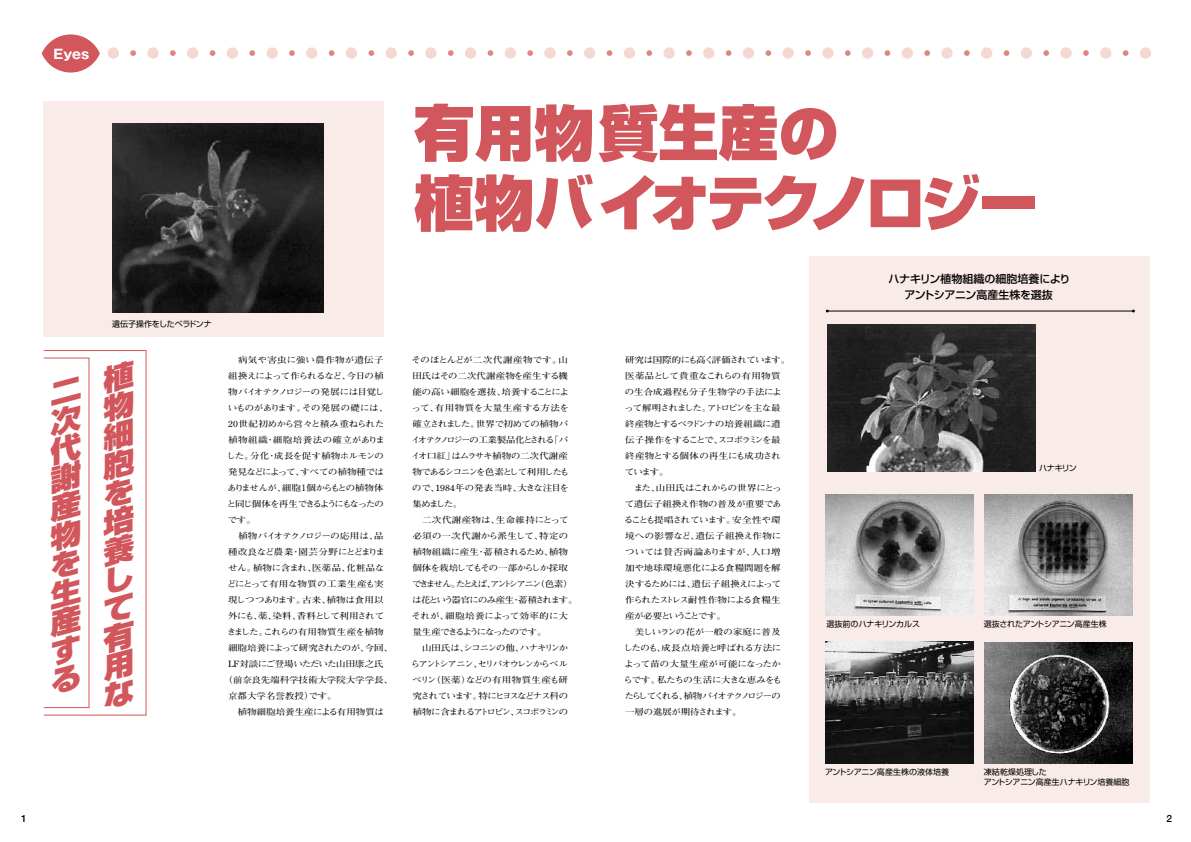
<style>
.page{position:relative;width:1191px;height:842px;background:#fff}
.page>*{position:absolute;margin:0;border:0;box-sizing:border-box;transform-origin:0 0}
.t1{font:900 60px/70px "Shin Go";color:#d2575c}
.t2{font:700 13px "Gothic MB101";color:#fff}
.t3{font:500 11px/16px "Shin Go";letter-spacing:-.015em;color:#000;text-align:center}
.t4{font:700 10px "Futo Go B101";color:#000}
.t5{font:700 8.6px/16px "Futo Min A101";letter-spacing:-.055em;color:#000;scale:1.11 1}
.t6{font:700 8.6px/16px "Futo Min A101";letter-spacing:-.075em;color:#000;scale:1.11 1}
.t7{font:700 8.6px "Futo Min A101";letter-spacing:-.02em;color:#000;scale:1.11 1}
.t8{font:700 8.6px "Futo Min A101";letter-spacing:-.005em;color:#000;scale:1.11 1}
.t9{font:700 8.6px "Futo Min A101";color:#000;scale:1.11 1}
.t10{font:700 8.6px "Futo Min A101";letter-spacing:-.095em;color:#000;scale:1.11 1}
.t11{font:8px/9.5px "Shin Go";letter-spacing:-.02em;color:#000}
.t12{font:8px "Shin Go";color:#000}
</style>
<div class="page">
<div style="left:809px;top:256px;width:340px;height:546px;background:#f9ebe8"></div>
<div style="left:44px;top:102px;width:340px;height:235px;background:#f9ebe8"></div>
<div style="left:42px;top:34px;width:58px;height:39px;background:#d2575c;border-radius:50%"></div>
<svg style="left:130px;top:50px;width:6px;height:6px"></svg>
<svg style="left:170px;top:50px;width:6px;height:6px"></svg>
<svg style="left:210px;top:50px;width:5px;height:6px"></svg>
<svg style="left:249px;top:50px;width:6px;height:6px"></svg>
<svg style="left:289px;top:50px;width:6px;height:6px"></svg>
<svg style="left:329px;top:50px;width:5px;height:6px"></svg>
<svg style="left:368px;top:50px;width:6px;height:6px"></svg>
<svg style="left:408px;top:50px;width:6px;height:6px"></svg>
<svg style="left:448px;top:50px;width:5px;height:6px"></svg>
<svg style="left:487px;top:50px;width:6px;height:6px"></svg>
<svg style="left:527px;top:50px;width:6px;height:6px"></svg>
<svg style="left:567px;top:50px;width:5px;height:6px"></svg>
<svg style="left:606px;top:50px;width:6px;height:6px"></svg>
<svg style="left:646px;top:50px;width:6px;height:6px"></svg>
<svg style="left:686px;top:50px;width:6px;height:6px"></svg>
<svg style="left:726px;top:50px;width:5px;height:6px"></svg>
<svg style="left:765px;top:50px;width:6px;height:6px"></svg>
<svg style="left:805px;top:50px;width:6px;height:6px"></svg>
<svg style="left:845px;top:50px;width:5px;height:6px"></svg>
<svg style="left:884px;top:50px;width:6px;height:6px"></svg>
<svg style="left:924px;top:50px;width:6px;height:6px"></svg>
<svg style="left:964px;top:50px;width:5px;height:6px"></svg>
<svg style="left:1003px;top:50px;width:6px;height:6px"></svg>
<svg style="left:1043px;top:50px;width:6px;height:6px"></svg>
<svg style="left:1083px;top:50px;width:5px;height:6px"></svg>
<svg style="left:1122px;top:50px;width:6px;height:6px"></svg>
<div style="left:108px;top:47px;width:11px;height:12px;background:#f4d8d1;border-radius:50%"></div>
<div style="left:147px;top:47px;width:12px;height:12px;background:#f4d8d1;border-radius:50%"></div>
<div style="left:187px;top:47px;width:11px;height:12px;background:#f4d8d1;border-radius:50%"></div>
<div style="left:227px;top:47px;width:11px;height:12px;background:#f4d8d1;border-radius:50%"></div>
<div style="left:266px;top:47px;width:12px;height:12px;background:#f4d8d1;border-radius:50%"></div>
<div style="left:306px;top:47px;width:11px;height:12px;background:#f4d8d1;border-radius:50%"></div>
<div style="left:346px;top:47px;width:11px;height:12px;background:#f4d8d1;border-radius:50%"></div>
<div style="left:385px;top:47px;width:12px;height:12px;background:#f4d8d1;border-radius:50%"></div>
<div style="left:425px;top:47px;width:11px;height:12px;background:#f4d8d1;border-radius:50%"></div>
<div style="left:465px;top:47px;width:11px;height:12px;background:#f4d8d1;border-radius:50%"></div>
<div style="left:504px;top:47px;width:12px;height:12px;background:#f4d8d1;border-radius:50%"></div>
<div style="left:544px;top:47px;width:11px;height:12px;background:#f4d8d1;border-radius:50%"></div>
<div style="left:584px;top:47px;width:11px;height:12px;background:#f4d8d1;border-radius:50%"></div>
<div style="left:624px;top:47px;width:11px;height:12px;background:#f4d8d1;border-radius:50%"></div>
<div style="left:663px;top:47px;width:12px;height:12px;background:#f4d8d1;border-radius:50%"></div>
<div style="left:703px;top:47px;width:11px;height:12px;background:#f4d8d1;border-radius:50%"></div>
<div style="left:743px;top:47px;width:11px;height:12px;background:#f4d8d1;border-radius:50%"></div>
<div style="left:782px;top:47px;width:12px;height:12px;background:#f4d8d1;border-radius:50%"></div>
<div style="left:822px;top:47px;width:11px;height:12px;background:#f4d8d1;border-radius:50%"></div>
<div style="left:862px;top:47px;width:11px;height:12px;background:#f4d8d1;border-radius:50%"></div>
<div style="left:901px;top:47px;width:12px;height:12px;background:#f4d8d1;border-radius:50%"></div>
<div style="left:941px;top:47px;width:11px;height:12px;background:#f4d8d1;border-radius:50%"></div>
<div style="left:981px;top:47px;width:11px;height:12px;background:#f4d8d1;border-radius:50%"></div>
<div style="left:1020px;top:47px;width:12px;height:12px;background:#f4d8d1;border-radius:50%"></div>
<div style="left:1060px;top:47px;width:11px;height:12px;background:#f4d8d1;border-radius:50%"></div>
<div style="left:1100px;top:47px;width:11px;height:12px;background:#f4d8d1;border-radius:50%"></div>
<div style="left:1139px;top:47px;width:12px;height:12px;background:#f4d8d1;border-radius:50%"></div>
<hr style="left:827px;top:311px;width:307px;height:1px;background:#000">
<img style="left:112px;top:123px;width:211px;height:189px">
<img style="left:827px;top:325px;width:208px;height:147px">
<img style="left:984px;top:642px;width:148px;height:122px">
<img style="left:825px;top:642px;width:149px;height:122px">
<img style="left:984px;top:495px;width:148px;height:121px">
<img style="left:825px;top:495px;width:149px;height:121px">
<h2 class="t2" style="left:54px;top:45px;width:37px">Eyes</h2>
<p class="t11" style="left:112px;top:318px;width:101px">遺伝子操作をしたベラドンナ</p>
<p class="t5" style="left:226px;top:352px;width:147px;text-indent:12px">病気や害虫に強い農作物が遺伝子組換えによって作られるなど、今日の植物バイオテクノロジーの発展には目覚しいものがあります。その発展の礎には、<br>20世紀初めから営々と積み重ねられた植物組織・細胞培養法の確立がありました。分化・成長を促す植物ホルモンの発見などによって、すべての植物種ではありませんが、細胞１個からもとの植物体と同じ個体を再生できるようにもなったのです。</p>
<p class="t10" style="left:238px;top:531px;width:133px">植物バイオテクノロジーの応用は、品</p>
<p class="t5" style="left:228px;top:544px;width:143px">種改良など農業・園芸分野にとどまりま</p>
<p class="t7" style="left:228px;top:563px;width:142px">せん。植物に含まれ、医薬品、化粧品な</p>
<p class="t8" style="left:227px;top:579px;width:143px">どにとって有用な物質の工業生産も実</p>
<p class="t7" style="left:228px;top:595px;width:142px">現しつつあります。古来、植物は食用以</p>
<p class="t5" style="left:228px;top:608px;width:142px">外にも、薬、染料、香料として利用されて</p>
<p class="t5" style="left:227px;top:624px;width:143px">きました。これらの有用物質生産を植物</p>
<p class="t5" style="left:228px;top:640px;width:150px">細胞培養によって研究されたのが、今回、</p>
<p class="t5" style="left:228px;top:656px;width:142px">LF対談にご登場いただいた山田康之氏</p>
<p class="t8" style="left:224px;top:675px;width:154px">（前奈良先端科学技術大学院大学学長、</p>
<p class="t9" style="left:228px;top:691px;width:99px">京都大学名誉教授）です。</p>
<p class="t9" style="left:238px;top:707px;width:133px">植物細胞培養生産による有用物質は</p>
<h1 class="t1" style="left:414px;top:95px;width:626px">有用物質生産の<br>植物バイオテクノロジー</h1>
<p class="t5" style="left:411px;top:352px;width:144px">そのほとんどが二次代謝産物です。山田氏はその二次代謝産物を産生する機能の高い細胞を選抜、培養することによって、有用物質を大量生産する方法を確立されました。世界で初めての植物バイオテクノロジーの工業製品化とされる「バイオ口紅」はムラサキ植物の二次代謝産物であるシコニンを色素として利用したもので、1984年の発表当時、大きな注目を集めました。</p>
<p class="t6" style="left:411px;top:512px;width:151px;text-indent:11px">二次代謝産物は、生命維持にとって必須の一次代謝から派生して、特定の植物組織に産生・蓄積されるため、植物個体を栽培してもその一部からしか採取できません。たとえば、アントシアニン（色素）は花という器官にのみ産生・蓄積されます。それが、細胞培養によって効率的に大量生産できるようになったのです。</p>
<p class="t5" style="left:411px;top:640px;width:143px;text-align:justify;text-indent:11px">山田氏は、シコニンの他、ハナキリンからアントシアニン、セリバオウレンからベルベリン（医薬）などの有用物質生産も研究されています。特にヒヨスなどナス科の植物に含まれるアトロピン、スコポラミンの</p>
<p class="t6" style="left:624px;top:352px;width:151px">研究は国際的にも高く評価されています。医薬品として貴重なこれらの有用物質の生合成過程も分子生物学の手法によって解明されました。アトロピンを主な最終産物とするベラドンナの培養組織に遺伝子操作をすることで、スコポラミンを最終産物とする個体の再生にも成功されています。</p>
<p class="t5" style="left:624px;top:480px;width:144px;text-align:justify;text-indent:10px">また、山田氏はこれからの世界にとって遺伝子組換え作物の普及が重要であることも提唱されています。安全性や環境への影響など、遺伝子組換え作物については賛否両論ありますが、人口増加や地球環境悪化による食糧問題を解決するためには、遺伝子組換えによって作られたストレス耐性作物による食糧生産が必要ということです。</p>
<p class="t5" style="left:623px;top:624px;width:144px;text-indent:12px">美しいランの花が一般の家庭に普及したのも、成長点培養と呼ばれる方法によって苗の大量生産が可能になったからです。私たちの生活に大きな恵みをもたらしてくれる、植物バイオテクノロジーの一層の進展が期待されます。</p>
<p class="t3" style="left:888px;top:270px;width:183px">ハナキリン植物組織の細胞培養によりアントシアニン高産生株を選抜</p>
<p class="t11" style="left:1039px;top:463px;width:39px">ハナキリン</p>
<p class="t11" style="left:826px;top:619px;width:95px">選抜前のハナキリンカルス</p>
<p class="t11" style="left:983px;top:619px;width:125px">選抜されたアントシアニン高産生株</p>
<p class="t12" style="left:825px;top:767px;width:125px">アントシアニン高産生株の液体培養</p>
<p class="t11" style="left:983px;top:767px;width:147px">凍結乾燥処理した<br>アントシアニン高産生ハナキリン培養細胞</p>
<p class="t4" style="left:21px;top:813px;width:7px">1</p>
<p class="t4" style="left:1166px;top:813px;width:7px">2</p>
</div>
